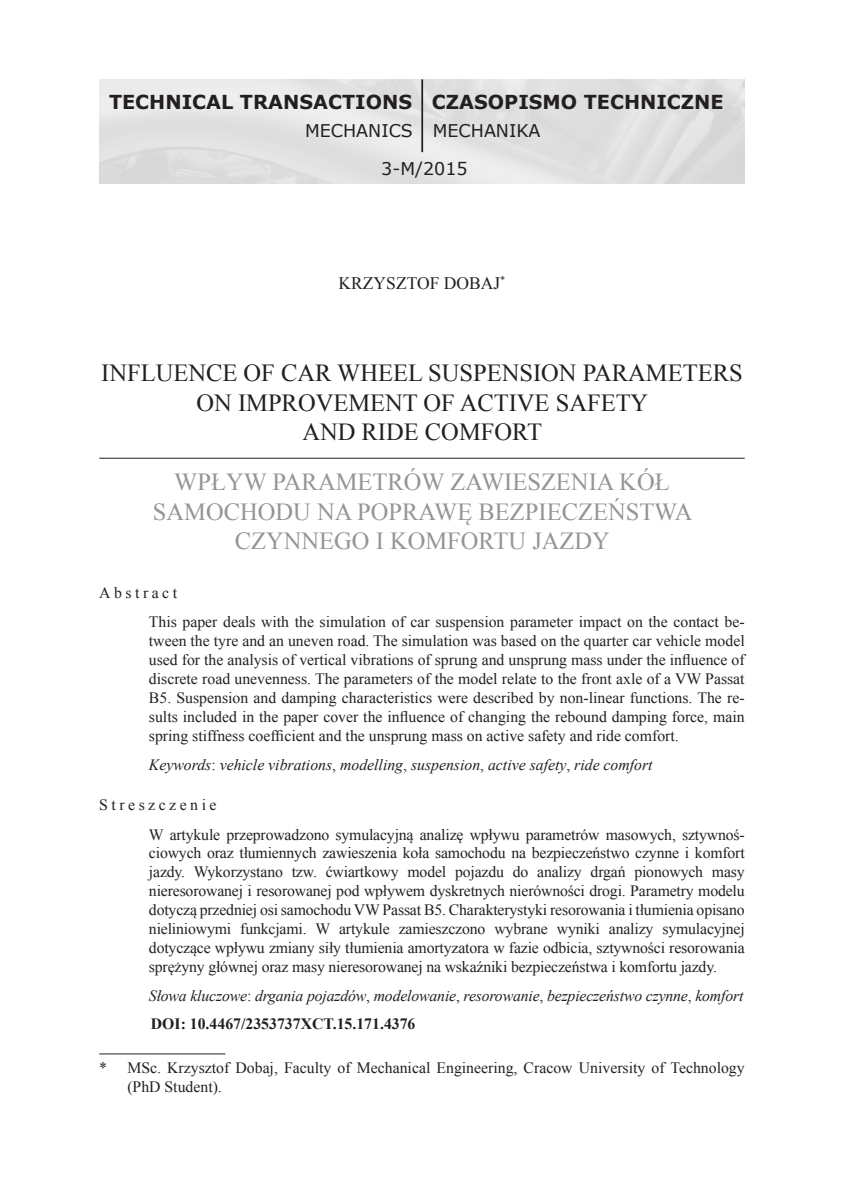
<style>
.page{position:relative;width:844px;height:1191px;background:#fff}
.page>*{position:absolute;margin:0;border:0;box-sizing:border-box;transform-origin:0 0}
.t1{font:24.5px/50.4px "Times New Roman";color:#939598}
.t2{font:24.5px "Times New Roman";color:#231f20}
.t3{font:700 19.25px "Verdana";color:#231f20}
.t4{font:17.5px/37.3px "Verdana";color:#231f20}
.t5{font:17.5px "Times New Roman";color:#231f20}
.t6{font:15.75px/18.9px "Times New Roman";color:#231f20}
.t7{font:italic 15.75px "Times New Roman";letter-spacing:-.01em;color:#231f20}
.t8{font:700 15.75px "Times New Roman";color:#231f20}
.s1{color:#231f20}
.s2{font-style:normal}
</style>
<div class="page">
<hr style="left:99px;top:1053px;width:126px;height:1px;background:#231f20">
<hr style="left:99px;top:458px;width:645px;height:1px;background:#231f20">
<hr style="left:421px;top:79px;width:2px;height:73px;background:#231f20">
<p class="t3" style="left:109px;top:88px;width:304px">TECHNICAL TRANSACTIONS</p>
<p class="t4" style="left:381px;top:112px;width:88px;text-indent:-76px">MECHANICS<br>3-M/2015</p>
<p class="t3" style="left:432px;top:88px;width:293px">CZASOPISMO TECHNICZNE</p>
<p class="t4" style="left:432px;top:112px;width:109px">MECHANIKA</p>
<p class="t5" style="left:338px;top:271px;width:168px">Krzysztof dobaj<sup>*</sup></p>
<p class="t2" style="left:101px;top:356px;width:511px">INFLUENCE OF CAR WHEEL SUSPENSION PARA</p>
<p class="t2" style="left:645px;top:356px;width:82px">METERS</p>
<p class="t2" style="left:196px;top:386px;width:375px">ON IMPROVEMENT OF ACTIVE SAF</p>
<p class="t2" style="left:600px;top:386px;width:32px">ETY</p>
<p class="t1" style="left:174px;top:406px;width:497px;text-indent:128px"><span class="s1">AND RIDE COMFORT<br></span>WPŁYW PARAMETRÓW ZAWIESZENIA KÓŁ</p>
<p class="t1" style="left:235px;top:496px;width:459px;line-height:29.4px;text-indent:-82px">SAMOCHODU NA POPRAWĘ BEZPIECZEŃSTWA<br>CZYNNEGO I KOMFORT</p>
<p class="t1" style="left:508px;top:515px;width:41px">U JAZDY</p>
<p class="t6" style="left:149px;top:578px;width:597px;line-height:29.4px;text-indent:-50px">Abstract<br>This paper deals with the simulation of car suspension parameter impact on the contact be-</p>
<p class="t6" style="left:149px;top:631px;width:597px;text-align:justify">tween the tyre and an uneven road. The simulation was based on the quarter car vehicle model used for the analysis of vertical vibrations of sprung and unsprung mass under the influence of discrete road unevenness. The parameters of the model relate to the front axle of a VW Passat B5. Suspension and damping characteristics were described by non-linear functions. The re&shy;sults included in the paper cover the influence of changing the rebound damping force, main spring stiffness coefficient and the unsprung mass on active safety and ride comfort.</p>
<p class="t7" style="left:149px;top:754px;width:505px">Keywords<span class="s2">:</span> vehicle vibrations<span class="s2">,</span> modelling<span class="s2">,</span> suspension<span class="s2">,</span> active safety<span class="s2">,</span> ride comfort</p>
<p class="t6" style="left:149px;top:790px;width:597px;line-height:29.4px;text-indent:-50px">S treszczenie<br>W artykule przeprowadzono symulacyjną analizę wpływu parametrów masowych, sztywnoś-</p>
<p class="t6" style="left:149px;top:843px;width:598px;text-align:justify">ciowych oraz tłumiennych zawieszenia koła samochodu na bezpieczeństwo czynne i komfort jazdy. Wykorzystano tzw. ćwiartkowy model pojazdu do analizy drgań pionowych masy nieresorowanej i resorowanej pod wpływem dyskretnych nierówności drogi. Parametry modelu dotyczą przedniej osi samochodu VW Passat B5. Charakterystyki resorowania i tłumienia opisano nieliniowymi funkcjami. W artykule zamieszczono wybrane wyniki analizy symulacyjnej dotyczące wpływu zmiany siły tłumienia amortyzatora w fazie odbicia, sztywności resorowania sprężyny głównej oraz masy nieresorowanej na wskaźniki bezpieczeństwa i komfortu jazdy.</p>
<p class="t7" style="left:149px;top:985px;width:596px">Słowa kluczowe<span class="s2">:</span> drgania pojazdów<span class="s2">,</span> modelowanie<span class="s2">,</span> resorowanie<span class="s2">,</span> bezpieczeństwo czynne<span class="s2">,</span> komfort</p>
<p class="t8" style="left:151px;top:1013px;width:266px">DOI: 10.4467/2353737XCT.15.171.4376</p>
<p class="t6" style="left:127px;top:1057px;width:618px;text-indent:-28px">* MSc. Krzysztof Dobaj, Faculty of Mechanical Engineering, Cracow University of Technology (PhD Student).</p>
</div>
